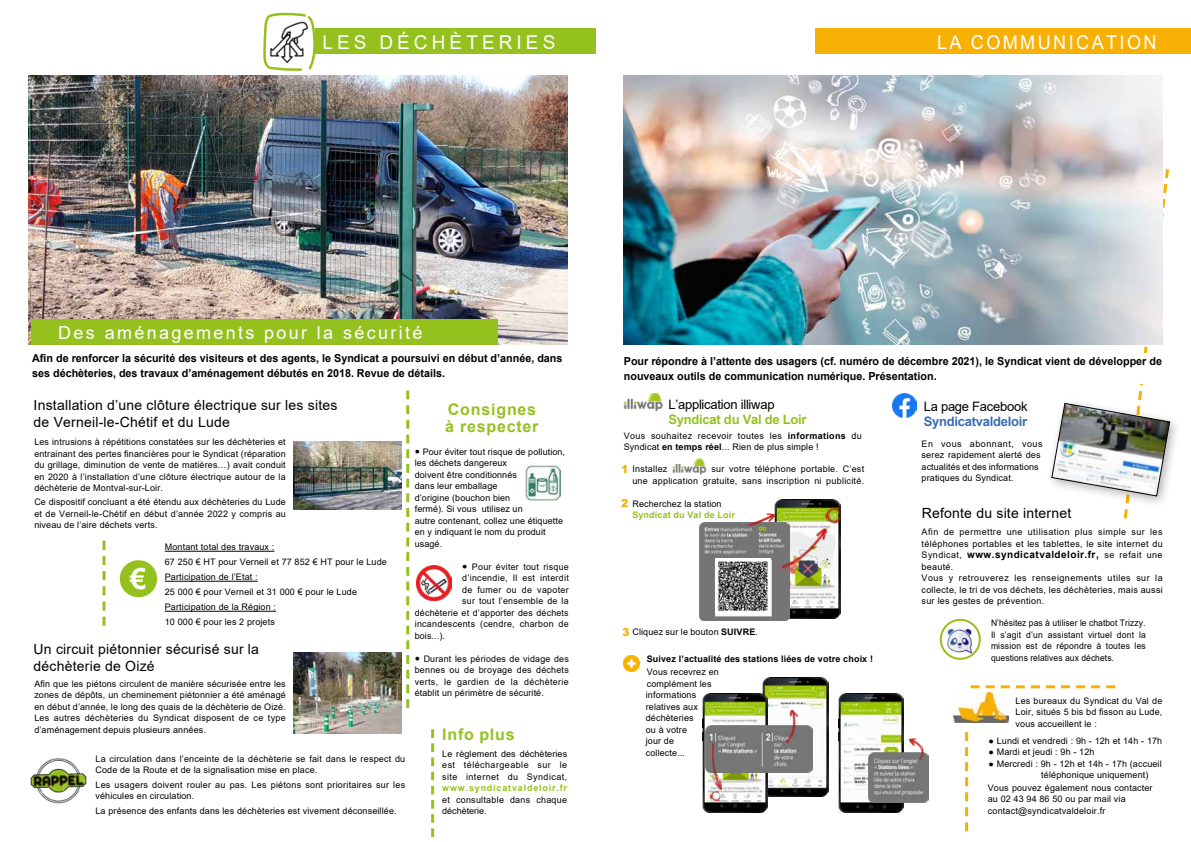
<style>
.page{position:relative;width:1191px;height:842px;background:#fff}
.page>*{position:absolute;margin:0;border:0;box-sizing:border-box;transform-origin:0 0}
.t1{font:700 29px "Arial";color:#fff}
.t2{font:19px "Arial";letter-spacing:.135em;color:#fff;scale:.95 1}
.t3{font:19px "Arial";letter-spacing:.215em;color:#fff}
.t4{font:18px "Arial";letter-spacing:.13em;color:#fff}
.t5{font:700 16px/17px "Arial";letter-spacing:.05em;color:#95c11f}
.t6{font:14px/17px "Arial";letter-spacing:.015em;color:#000}
.t7{font:13px "Arial";letter-spacing:-.02em;color:#000}
.t8{font:700 13px "Arial";letter-spacing:-.02em;color:#95c11f}
.t9{font:700 13px "Arial";letter-spacing:-.02em;color:#3a6db4}
.t10{font:700 11px/15px "Arial";color:#000}
.t11{font:700 10px "Arial";letter-spacing:.045em;color:#000}
.t12{font:9px/11.5px "Arial";letter-spacing:.015em;color:#000}
.t13{font:9px/11.5px "Arial";letter-spacing:.035em;color:#000}
.t14{font:9px/11.5px "Arial";letter-spacing:.015em;color:#000;text-align:justify;scale:.95 1}
.t15{font:700 9px "Arial";letter-spacing:.015em;color:#000}
.t16{font:700 9px "Arial";letter-spacing:.09em;color:#95c11f}
.s1{font-size:15px}
.s2{font-weight:700}
.s3{font-weight:900;font-size:11px;color:#f9b004}
.s4{font-weight:700;color:#95c11f}
.s5{font-weight:400;font-size:9px}
</style>
<div class="page">
<img style="left:763px;top:677px;width:65px;height:120px">
<img style="left:702px;top:693px;width:65px;height:120px">
<img style="left:29px;top:75px;width:538px;height:269px">
<div style="left:315px;top:28px;width:280px;height:26px;background:#95c11f"></div>
<svg style="left:263px;top:13px;width:53px;height:58px"></svg>
<img style="left:268px;top:20px;width:40px;height:44px">
<img style="left:624px;top:75px;width:538px;height:269px">
<svg style="left:965px;top:732px;width:3px;height:99px"></svg>
<div style="left:815px;top:28px;width:376px;height:26px;background:#f9b004"></div>
<svg style="left:431px;top:729px;width:3px;height:108px"></svg>
<svg style="left:406px;top:390px;width:3px;height:318px"></svg>
<div style="left:31px;top:319px;width:466px;height:25px;background:#95c11f"></div>
<img style="left:294px;top:442px;width:107px;height:67px">
<div style="left:120px;top:560px;width:37px;height:37px;background:#95c11f;border-radius:50%"></div>
<hr style="left:165px;top:551px;width:109px;height:1px;background:#000">
<hr style="left:165px;top:581px;width:93px;height:1px;background:#000">
<hr style="left:165px;top:611px;width:111px;height:1px;background:#000">
<svg style="left:102px;top:541px;width:3px;height:85px"></svg>
<img style="left:294px;top:652px;width:107px;height:81px">
<img style="left:30px;top:758px;width:57px;height:46px">
<img style="left:526px;top:465px;width:35px;height:35px">
<img style="left:416px;top:565px;width:35px;height:35px">
<img style="left:672px;top:458px;width:35px;height:17px">
<img style="left:838px;top:693px;width:65px;height:120px">
<img style="left:705px;top:725px;width:108px;height:48px">
<img style="left:712px;top:743px;width:10px;height:47px">
<svg style="left:709px;top:791px;width:11px;height:11px"></svg>
<img style="left:782px;top:709px;width:19px;height:34px">
<img style="left:868px;top:753px;width:60px;height:49px">
<img style="left:909px;top:738px;width:15px;height:23px">
<img style="left:623px;top:656px;width:16px;height:16px">
<img style="left:892px;top:393px;width:24px;height:24px">
<div style="left:1045px;top:397px;width:136px;height:111px;background:#000;opacity:.3"></div>
<svg style="left:1051px;top:166px;width:119px;height:353px"></svg>
<img style="left:942px;top:623px;width:34px;height:37px">
<div style="left:939px;top:619px;width:41px;height:41px;border:2px solid #95c11f;border-radius:50%"></div>
<svg style="left:970px;top:685px;width:145px;height:3px"></svg>
<img style="left:953px;top:692px;width:56px;height:31px">
<img style="left:623px;top:393px;width:40px;height:19px">
<img style="left:774px;top:499px;width:66px;height:120px">
<img style="left:699px;top:522px;width:90px;height:98px">
<img style="left:748px;top:513px;width:27px;height:13px">
<img style="left:715px;top:559px;width:55px;height:55px">
<img style="left:824px;top:507px;width:17px;height:17px">
<img style="left:778px;top:528px;width:52px;height:40px">
<h2 class="t3" style="left:322px;top:29px;width:234px">LES DÉCHÈTERIES</h2>
<h2 class="t2" style="left:937px;top:29px;width:232px">LA COMMUNICATION</h2>
<h3 class="t4" style="left:58px;top:320px;width:365px">Des aménagements pour la sécurité</h3>
<p class="t10" style="left:32px;top:351px;width:532px">Afin de renforcer la sécurité des visiteurs et des agents, le Syndicat a poursuivi en début d’année, dans ses déchèteries, des travaux d’aménagement débutés en 2018. Revue de détails.</p>
<h3 class="t6" style="left:34px;top:397px;width:305px">Installation d’une clôture électrique sur les sites de Verneil-le-Chétif et du Lude</h3>
<p class="t12" style="left:34px;top:436px;width:253px;text-align:justify">Les intrusions à répétitions constatées sur les déchèteries et entrainant des pertes financières pour le Syndicat (réparation du grillage, diminution de vente de matières…) avait conduit en 2020 à l’installation d’une clôture électrique autour de la déchèterie de Montval-sur-Loir.</p>
<p class="t12" style="left:34px;top:496px;width:253px;text-align:justify">Ce dispositif concluant a été étendu aux déchèteries du Lude et de Verneil-le-Chétif en début d’année 2022 y compris au niveau de l’aire déchets verts.</p>
<h1 class="t1" style="left:130px;top:558px;width:18px">€</h1>
<h3 class="t5" style="left:445px;top:401px;width:95px">Consignes à respecter</h3>
<p class="t12" style="left:415px;top:446px;width:152px"><span class="s1">•</span> Pour éviter tout risque de pollution, les déchets dangereux<br>doivent être conditionnés<br>dans leur emballage<br>d’origine (bouchon bien<br>fermé). Si vous utilisez un<br>autre contenant, collez une étiquette en y indiquant le nom du produit usagé.</p>
<p class="t12" style="left:462px;top:561px;width:108px"><span class="s1">•</span> Pour éviter tout risque</p>
<p class="t13" style="left:462px;top:572px;width:108px">d’incendie, Il est interdit</p>
<p class="t13" style="left:462px;top:584px;width:108px">de fumer ou de vapoter</p>
<p class="t12" style="left:462px;top:595px;width:108px">sur tout l’ensemble de la</p>
<p class="t12" style="left:415px;top:607px;width:155px">déchèterie et d’apporter des déchets</p>
<p class="t12" style="left:415px;top:618px;width:155px">incandescents (cendre, charbon de</p>
<p class="t12" style="left:415px;top:630px;width:32px">bois...).</p>
<p class="t12" style="left:415px;top:653px;width:156px;text-align:justify"><span class="s1">•</span> Durant les périodes de vidage des bennes ou de broyage des déchets verts, le gardien de la déchèterie établit un périmètre de sécurité.</p>
<p class="t12" style="left:165px;top:539px;width:224px;line-height:15px">Montant total des travaux :<br>67 250 € HT pour Verneil et 77 852 € HT pour le Lude<br>Participation de l’Etat :<br>25 000 € pour Verneil et 31 000 € pour le Lude<br>Participation de la Région :<br>10 000 € pour les 2 projets</p>
<h3 class="t6" style="left:34px;top:641px;width:227px">Un circuit piétonnier sécurisé sur la déchèterie de Oizé</h3>
<p class="t12" style="left:34px;top:678px;width:253px;text-align:justify">Afin que les piétons circulent de manière sécurisée entre les zones de dépôts, un cheminement piétonnier a été aménagé en début d’année, le long des quais de la déchèterie de Oizé.<br>Les autres déchèteries du Syndicat disposent de ce type d’aménagement depuis plusieurs années.</p>
<h3 class="t5" style="left:442px;top:726px;width:74px">Info plus</h3>
<p class="t12" style="left:442px;top:748px;width:126px;text-align:justify">Le règlement des déchèteries est téléchargeable sur le site internet du Syndicat,</p>
<p class="t16" style="left:442px;top:782px;width:126px">www.syndicatvaldeloir.fr</p>
<p class="t12" style="left:442px;top:794px;width:126px">et consultable dans chaque déchèterie.</p>
<p class="t12" style="left:95px;top:753px;width:311px">La circulation dans l’enceinte de la déchèterie se fait dans le respect du<br>Code de la Route et de la signalisation mise en place.</p>
<p class="t12" style="left:95px;top:779px;width:311px">Les usagers doivent rouler au pas. Les piétons sont prioritaires sur les véhicules en circulation.</p>
<p class="t12" style="left:95px;top:805px;width:303px">La présence des enfants dans les déchèteries est vivement déconseillée.</p>
<p class="t10" style="left:624px;top:354px;width:539px">Pour répondre à l’attente des usagers (cf. numéro de décembre 2021), le Syndicat vient de développer de nouveaux outils de communication numérique. Présentation.</p>
<h3 class="t7" style="left:668px;top:396px;width:108px">L’application illiwap</h3>
<h3 class="t8" style="left:668px;top:410px;width:140px">Syndicat du Val de Loir</h3>
<p class="t13" style="left:624px;top:430px;width:239px">Vous souhaitez recevoir toutes les <span class="s2">informations</span> du<br>Syndicat <span class="s2">en temps réel</span>... Rien de plus simple !</p>
<p class="t12" style="left:621px;top:463px;width:48px"><span class="s3">1</span> Installez</p>
<p class="t12" style="left:632px;top:463px;width:233px;text-align:right">sur votre téléphone portable. C’est<br>une application gratuite, sans inscription ni publicité.</p>
<p class="t12" style="left:632px;top:498px;width:104px;text-indent:-11px"><span class="s3">2</span> Recherchez la station<br><span class="s4">Syndicat du Val de Loir</span></p>
<p class="t12" style="left:622px;top:626px;width:137px"><span class="s3">3</span> Cliquez sur le bouton <span class="s2">SUIVRE</span>.</p>
<p class="t12" style="left:646px;top:666px;width:75px">Vous recevrez en complément les informations relatives aux déchèteries<br>ou à votre<br>jour de<br>collecte...</p>
<p class="t15" style="left:647px;top:653px;width:228px">Suivez l’actualité des stations liées de votre choix !</p>
<h3 class="t7" style="left:923px;top:397px;width:105px">La page Facebook</h3>
<h3 class="t9" style="left:923px;top:412px;width:105px">Syndicatvaldeloir</h3>
<p class="t12" style="left:921px;top:438px;width:122px">En vous abonnant, vous serez rapidement alerté des actualités et des informations pratiques du Syndicat.</p>
<h3 class="t6" style="left:921px;top:505px;width:151px">Refonte du site internet</h3>
<p class="t13" style="left:921px;top:526px;width:243px">Afin de permettre une utilisation plus simple sur les téléphones portables et les tablettes, le site internet du</p>
<p class="t11" style="left:921px;top:547px;width:242px"><span class="s5">Syndicat,</span> www.syndicatvaldeloir.fr, <span class="s5">se refait une</span></p>
<p class="t12" style="left:921px;top:561px;width:243px">beauté.<br>Vous y retrouverez les renseignements utiles sur la collecte, le tri de vos déchets, les déchèteries, mais aussi sur les gestes de prévention.</p>
<p class="t14" style="left:991px;top:617px;width:165px">N’hésitez pas à utiliser le chatbot Trizzy.<br>Il s’agit d’un assistant virtuel dont la mission est de répondre à toutes les questions relatives aux déchets.</p>
<p class="t12" style="left:1015px;top:694px;width:148px;text-align:justify">Les bureaux du Syndicat du Val de Loir, situés 5 bis bd fisson au Lude, vous accueillent le :</p>
<p class="t12" style="left:988px;top:735px;width:175px">● Lundi et vendredi : 9h - 12h et 14h - 17h</p>
<p class="t12" style="left:988px;top:746px;width:107px">● Mardi et jeudi : 9h - 12h</p>
<p class="t12" style="left:1041px;top:758px;width:122px;text-indent:-53px">● Mercredi : 9h - 12h et 14h - 17h (accueil téléphonique uniquement)</p>
<p class="t12" style="left:987px;top:782px;width:166px">Vous pouvez également nous contacter au 02 43 94 86 50 ou par mail via contact@syndicatvaldeloir.fr</p>
</div>
